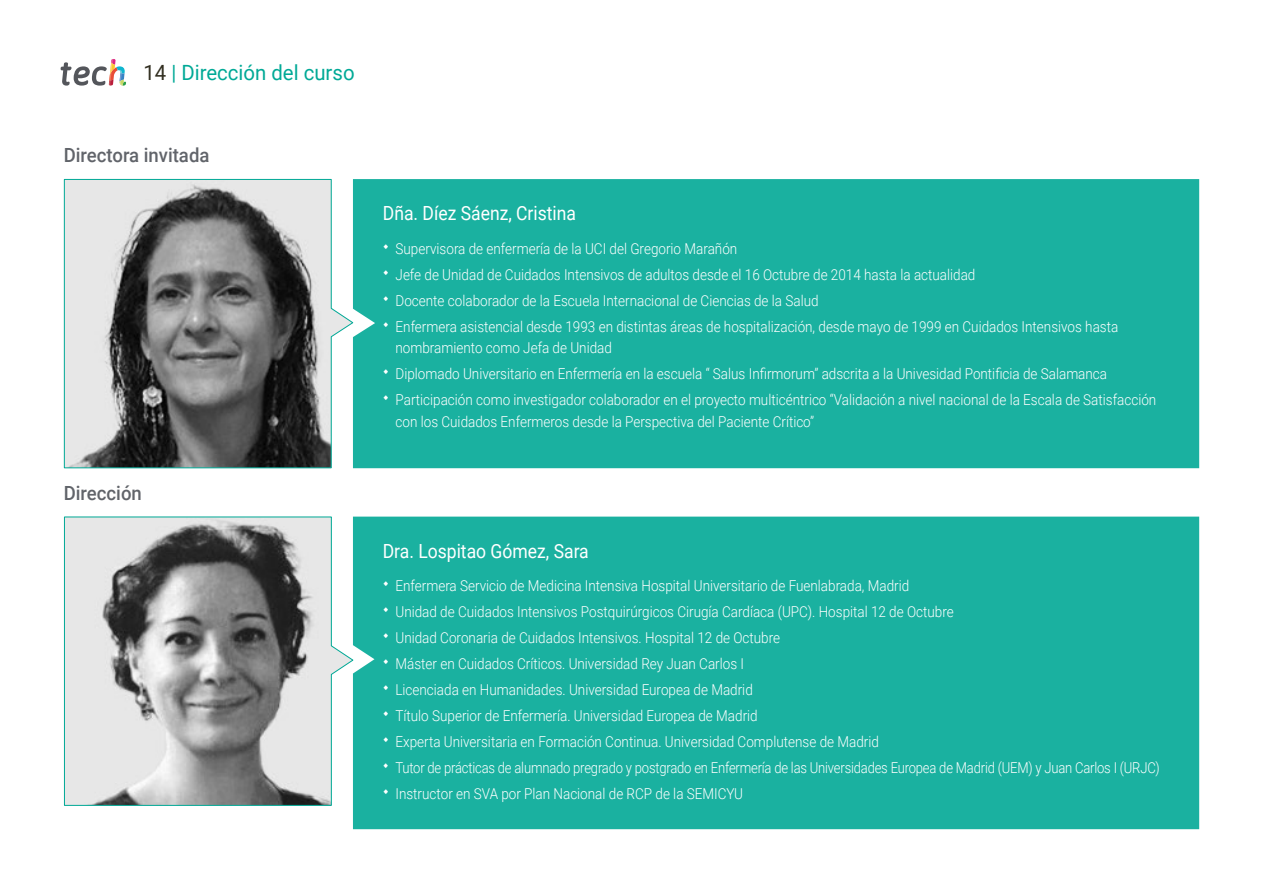
<style>
.page{position:relative;width:1263px;height:893px;background:#fff}
.page>*{position:absolute;margin:0;border:0;box-sizing:border-box;transform-origin:0 0}
.t1{font:21px "Roboto";color:#00a996}
.t2{font:19.5px "Roboto";color:#fff;scale:.9 1}
.t3{font:500 19.5px "Roboto";color:#61646a;scale:.95 1}
.t4{font:300 15px/26px "Roboto";color:#fff;scale:.9 1}
.s1{color:#312e20}
</style>
<div class="page">
<svg style="left:61px;top:59px;width:65px;height:27px"></svg>
<div style="left:353px;top:517px;width:846px;height:312px;background:#1ab1a0"></div>
<svg style="left:64px;top:516px;width:290px;height:290px;background:#acafaf"></svg>
<div style="left:354px;top:179px;width:845px;height:289px;background:#1ab1a0"></div>
<svg style="left:64px;top:179px;width:290px;height:290px;background:#8c8e8e"></svg>
<svg style="left:384px;top:581px;width:4px;height:5px"></svg>
<svg style="left:384px;top:607px;width:4px;height:5px"></svg>
<svg style="left:384px;top:633px;width:4px;height:5px"></svg>
<svg style="left:384px;top:659px;width:4px;height:5px"></svg>
<svg style="left:384px;top:685px;width:4px;height:5px"></svg>
<svg style="left:384px;top:711px;width:4px;height:5px"></svg>
<svg style="left:384px;top:737px;width:4px;height:5px"></svg>
<svg style="left:384px;top:763px;width:4px;height:5px"></svg>
<svg style="left:384px;top:789px;width:4px;height:5px"></svg>
<svg style="left:384px;top:244px;width:4px;height:5px"></svg>
<svg style="left:384px;top:270px;width:4px;height:5px"></svg>
<svg style="left:384px;top:296px;width:4px;height:5px"></svg>
<svg style="left:384px;top:322px;width:4px;height:5px"></svg>
<svg style="left:384px;top:370px;width:4px;height:5px"></svg>
<svg style="left:384px;top:396px;width:4px;height:5px"></svg>
<h1 class="t1" style="left:144px;top:57px;width:213px"><span class="s1">14</span> | Dirección del curso</h1>
<h2 class="t3" style="left:64px;top:141px;width:155px">Directora invitada</h2>
<h2 class="t3" style="left:64px;top:479px;width:84px">Dirección</h2>
<h2 class="t2" style="left:383px;top:200px;width:216px">Dña. Díez Sáenz, Cristina</h2>
<p class="t4" style="left:396px;top:235px;width:804px">Supervisora de enfermería de la UCI del Gregorio Marañón<br>Jefe de Unidad de Cuidados Intensivos de adultos desde el 16 Octubre de 2014 hasta la actualidad<br>Docente colaborador de la Escuela Internacional de Ciencias de la Salud<br>Enfermera asistencial desde 1993 en distintas áreas de hospitalización, desde mayo de 1999 en Cuidados Intensivos hasta</p>
<p class="t4" style="left:396px;top:335px;width:847px">nombramiento como Jefa de Unidad<br>Diplomado Universitario en Enfermería en la escuela “ Salus Infirmorum” adscrita a la Univesidad Pontificia de Salamanca<br>Participación como investigador colaborador en el proyecto multicéntrico “Validación a nivel nacional de la Escala de Satisfacción</p>
<p class="t4" style="left:396px;top:408px;width:466px">con los Cuidados Enfermeros desde la Perspectiva del Paciente Crítico”</p>
<h2 class="t2" style="left:383px;top:537px;width:231px">Dra. Lospitao Gómez, Sara</h2>
<p class="t4" style="left:395px;top:572px;width:851px">Enfermera Servicio de Medicina Intensiva Hospital Universitario de Fuenlabrada, Madrid<br>Unidad de Cuidados Intensivos Postquirúrgicos Cirugía Cardíaca (UPC). Hospital 12 de Octubre<br>Unidad Coronaria de Cuidados Intensivos. Hospital 12 de Octubre<br>Máster en Cuidados Críticos. Universidad Rey Juan Carlos I<br>Licenciada en Humanidades. Universidad Europea de Madrid<br>Título Superior de Enfermería. Universidad Europea de Madrid<br>Experta Universitaria en Formación Continua. Universidad Complutense de Madrid<br>Tutor de prácticas de alumnado pregrado y postgrado en Enfermería de las Universidades Europea de Madrid (UEM) y Juan Carlos I (URJC)<br>Instructor en SVA por Plan Nacional de RCP de la SEMICYU</p>
</div>
